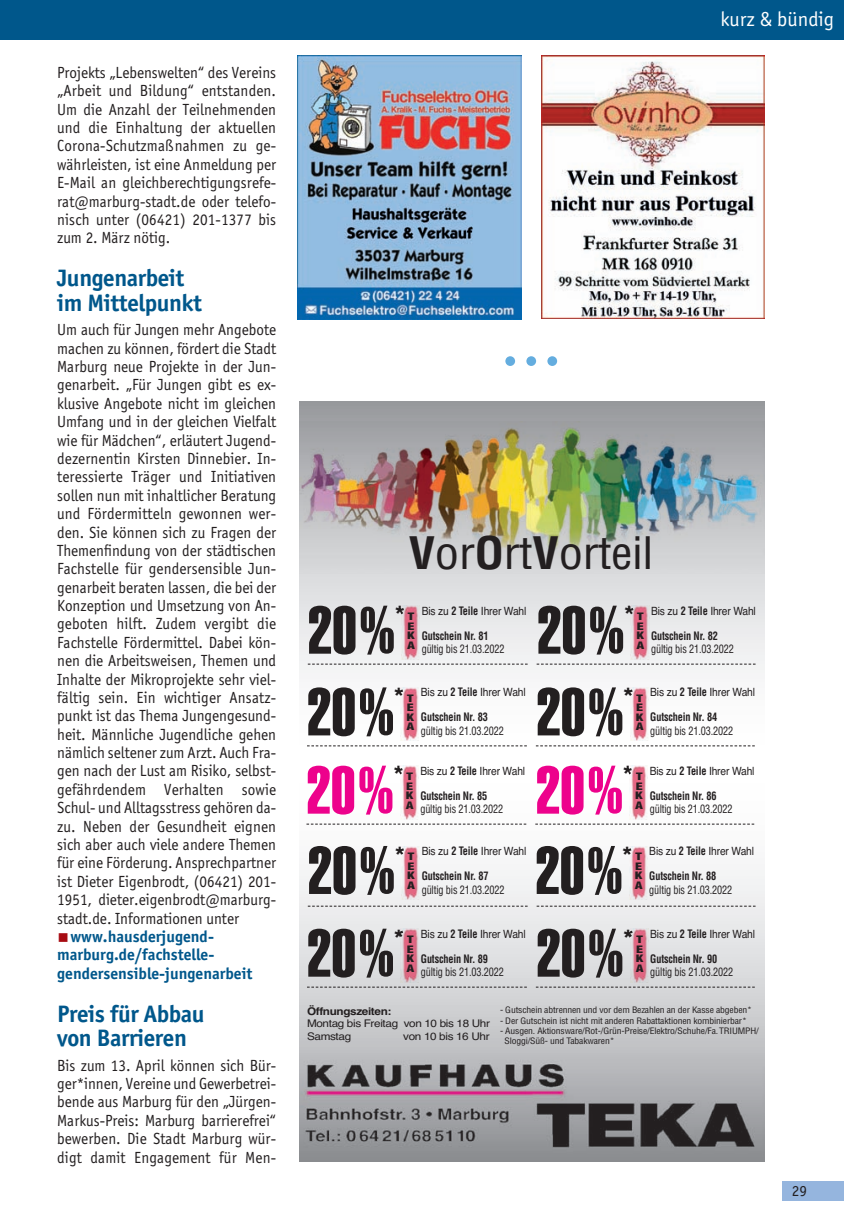
<style>
.page{position:relative;width:844px;height:1216px;background:#fff}
.page>*{position:absolute;margin:0;border:0;box-sizing:border-box;transform-origin:0 0}
.t1{font:66.15px "Helvetica Extra Compressed";color:#231f20}
.t2{font:66.15px "Helvetica Extra Compressed";color:#ed028c}
.t3{font:condensed 43.57px "Helvetica";letter-spacing:-.01em;color:#231f20;scale:1.11 1}
.t4{font:25.72px "Helvetica Extra Compressed";color:#231f20}
.t5{font:700 24.5px "Officina Sans";letter-spacing:-.015em;color:#00578b}
.t6{font:21px "Officina Sans";color:#fff}
.t7{font:16.62px/18.4px "Officina Sans";color:#231f20;text-align:justify;scale:.94 1}
.t8{font:700 16.62px "Officina Sans";color:#00578b}
.t9{font:15.75px "Officina Sans";color:#231f20}
.t10{font:700 condensed 11.38px/25px "Helvetica";letter-spacing:-.015em;color:#231f20;scale:.9 1}
.t11{font:condensed 11.38px "Helvetica";letter-spacing:-.015em;color:#231f20;scale:.9 1}
.t12{font:10.5px/12.8px "Helvetica";letter-spacing:-.03em;color:#231f20;scale:1.11 1}
.t13{font:900 condensed 9.97px/9.5px "Helvetica";color:#231f20;text-align:justify;scale:1.43 1}
.t14{font:condensed 8.58px/10.5px "Helvetica";letter-spacing:-.015em;color:#231f20;scale:1.11 1}
.s1{font-family:"Ping Fang HK";font-weight:600;font-size:12.25px;color:#a70b12}
.s2{font-weight:700}
.s3{font-weight:400;font-stretch:normal}
</style>
<div class="page">
<div style="left:781px;top:1181px;width:62px;height:19px;background:#95b5de"></div>
<div style="left:0;top:0;width:843px;height:40px;background:#00578b"></div>
<svg style="left:299px;top:402px;width:465px;height:759px"></svg>
<img style="left:764px;top:1062px;width:1px;height:93px">
<img style="left:299px;top:1053px;width:465px;height:103px">
<img style="left:401px;top:606px;width:18px;height:53px">
<svg style="left:401px;top:606px;width:3px;height:8px"></svg>
<img style="left:630px;top:606px;width:19px;height:53px">
<svg style="left:630px;top:606px;width:3px;height:8px"></svg>
<svg style="left:308px;top:663px;width:219px;height:1px"></svg>
<svg style="left:536px;top:663px;width:219px;height:1px"></svg>
<img style="left:400px;top:687px;width:19px;height:53px">
<svg style="left:400px;top:688px;width:3px;height:7px"></svg>
<img style="left:630px;top:687px;width:18px;height:53px">
<svg style="left:630px;top:688px;width:2px;height:7px"></svg>
<svg style="left:307px;top:745px;width:219px;height:1px"></svg>
<svg style="left:535px;top:745px;width:219px;height:1px"></svg>
<img style="left:400px;top:765px;width:18px;height:54px">
<svg style="left:400px;top:766px;width:2px;height:8px"></svg>
<img style="left:629px;top:765px;width:18px;height:54px">
<svg style="left:629px;top:766px;width:2px;height:8px"></svg>
<svg style="left:306px;top:823px;width:220px;height:1px"></svg>
<svg style="left:535px;top:823px;width:219px;height:1px"></svg>
<img style="left:401px;top:846px;width:18px;height:53px">
<svg style="left:401px;top:846px;width:3px;height:8px"></svg>
<img style="left:629px;top:846px;width:18px;height:53px">
<svg style="left:629px;top:846px;width:2px;height:8px"></svg>
<svg style="left:308px;top:905px;width:219px;height:1px"></svg>
<svg style="left:536px;top:905px;width:219px;height:1px"></svg>
<img style="left:400px;top:928px;width:19px;height:54px">
<svg style="left:400px;top:929px;width:3px;height:8px"></svg>
<img style="left:630px;top:928px;width:18px;height:54px">
<svg style="left:630px;top:929px;width:2px;height:8px"></svg>
<svg style="left:307px;top:986px;width:219px;height:1px"></svg>
<svg style="left:535px;top:986px;width:219px;height:1px"></svg>
<img style="left:299px;top:421px;width:465px;height:152px">
<img style="left:298px;top:56px;width:223px;height:263px">
<img style="left:541px;top:56px;width:223px;height:262px">
<div style="left:526px;top:356px;width:10px;height:10px;background:#64addf;border-radius:50%"></div>
<div style="left:547px;top:356px;width:10px;height:10px;background:#64addf;border-radius:50%"></div>
<div style="left:505px;top:356px;width:10px;height:10px;background:#64addf;border-radius:50%"></div>
<p class="t7" style="left:57px;top:64px;width:234px">Projekts „Lebenswelten“ des Vereins „Arbeit und Bildung“ entstanden.<br>Um die Anzahl der Teilnehmenden und die Einhaltung der aktuellen Corona-Schutzmaßnahmen zu ge&shy;währleisten, ist eine Anmeldung per E-Mail an gleichberechtigungsrefe&shy;rat@marburg-stadt.de oder telefo&shy;nisch unter (06421) 201-1377 bis zum 2. März nötig.</p>
<p class="t5" style="left:57px;top:268px;width:129px">Jungenarbeit</p>
<p class="t5" style="left:57px;top:293px;width:146px">im Mittelpunkt</p>
<p class="t7" style="left:57px;top:322px;width:234px">Um auch für Jungen mehr Angebote machen zu können, fördert die Stadt Marburg neue Projekte in der Jun&shy;genarbeit. „Für Jungen gibt es ex&shy;klusive Angebote nicht im gleichen Umfang und in der gleichen Vielfalt wie für Mädchen“, erläutert Jugend&shy;dezernentin Kirsten Dinnebier. In&shy;teressierte Träger und Initiativen sollen nun mit inhaltlicher Beratung und Fördermitteln gewonnen wer&shy;den. Sie können sich zu Fragen der Themenfindung von der städtischen Fachstelle für gendersensible Jun&shy;genarbeit beraten lassen, die bei der Konzeption und Umsetzung von An&shy;geboten hilft. Zudem vergibt die Fachstelle Fördermittel. Dabei kön&shy;nen die Arbeitsweisen, Themen und Inhalte der Mikroprojekte sehr viel&shy;fältig sein. Ein wichtiger Ansatz&shy;punkt ist das Thema Jungengesund&shy;heit. Männliche Jugendliche gehen nämlich seltener zum Arzt. Auch Fra&shy;gen nach der Lust am Risiko, selbst&shy;gefährdendem Verhalten sowie Schul- und Alltagsstress gehören da&shy;zu. Neben der Gesundheit eignen sich aber auch viele andere Themen für eine Förderung. Ansprechpartner ist Dieter Eigenbrodt, (06421) 201- 1951, dieter.eigenbrodt@marburg&shy;stadt.de. Informationen unter</p>
<p class="t8" style="left:57px;top:929px;width:158px"><span class="s1">■</span>www.hausderjugend-</p>
<p class="t8" style="left:57px;top:948px;width:159px">marburg.de/fachstelle-</p>
<p class="t8" style="left:57px;top:966px;width:197px">gendersensible-jungenarbeit</p>
<p class="t5" style="left:57px;top:1003px;width:149px">Preis für Abbau</p>
<p class="t5" style="left:57px;top:1028px;width:131px">von Barrieren</p>
<p class="t7" style="left:57px;top:1057px;width:234px">Bis zum 13. April können sich Bür&shy;ger*innen, Vereine und Gewerbetrei&shy;bende aus Marburg für den „Jürgen-Markus-Preis: Marburg barrierefrei“ bewerben. Die Stadt Marburg wür&shy;digt damit Engagement für Men-</p>
<p class="t6" style="left:720px;top:11px;width:115px">kurz &amp; bündig</p>
<p class="t3" style="left:408px;top:536px;width:222px"><span class="s2">V</span>or<span class="s2">O</span>rt<span class="s2">V</span>orteil</p>
<p class="t1" style="left:308px;top:606px;width:89px">20 %</p>
<p class="t4" style="left:395px;top:606px;width:11px">*</p>
<p class="t10" style="left:421px;top:599px;width:118px"><span class="s3">Bis zu</span> 2 Teile <span class="s3">Ihrer Wahl<br></span>Gutschein Nr. 81</p>
<p class="t13" style="left:407px;top:612px;width:7px">T E K A</p>
<p class="t1" style="left:537px;top:606px;width:89px">20 %</p>
<p class="t4" style="left:624px;top:606px;width:11px">*</p>
<p class="t10" style="left:651px;top:599px;width:118px"><span class="s3">Bis zu</span> 2 Teile <span class="s3">Ihrer Wahl<br></span>Gutschein Nr. 82</p>
<p class="t13" style="left:636px;top:612px;width:7px">T E K A</p>
<p class="t11" style="left:421px;top:644px;width:94px">gültig bis 21.03.2022</p>
<p class="t11" style="left:651px;top:644px;width:94px">gültig bis 21.03.2022</p>
<p class="t1" style="left:307px;top:688px;width:89px">20 %</p>
<p class="t4" style="left:394px;top:688px;width:11px">*</p>
<p class="t10" style="left:421px;top:680px;width:118px"><span class="s3">Bis zu</span> 2 Teile <span class="s3">Ihrer Wahl<br></span>Gutschein Nr. 83</p>
<p class="t13" style="left:406px;top:694px;width:7px">T E K A</p>
<p class="t1" style="left:536px;top:688px;width:89px">20 %</p>
<p class="t4" style="left:623px;top:688px;width:11px">*</p>
<p class="t10" style="left:650px;top:680px;width:118px"><span class="s3">Bis zu</span> 2 Teile <span class="s3">Ihrer Wahl<br></span>Gutschein Nr. 84</p>
<p class="t13" style="left:635px;top:694px;width:7px">T E K A</p>
<p class="t11" style="left:421px;top:726px;width:94px">gültig bis 21.03.2022</p>
<p class="t11" style="left:650px;top:726px;width:94px">gültig bis 21.03.2022</p>
<p class="t2" style="left:306px;top:766px;width:89px">20 %</p>
<p class="t4" style="left:393px;top:766px;width:11px">*</p>
<p class="t10" style="left:420px;top:759px;width:118px"><span class="s3">Bis zu</span> 2 Teile <span class="s3">Ihrer Wahl<br></span>Gutschein Nr. 85</p>
<p class="t13" style="left:406px;top:772px;width:7px">T E K A</p>
<p class="t2" style="left:535px;top:766px;width:89px">20 %</p>
<p class="t4" style="left:623px;top:766px;width:11px">*</p>
<p class="t10" style="left:649px;top:759px;width:118px"><span class="s3">Bis zu</span> 2 Teile <span class="s3">Ihrer Wahl<br></span>Gutschein Nr. 86</p>
<p class="t13" style="left:635px;top:772px;width:7px">T E K A</p>
<p class="t11" style="left:420px;top:804px;width:94px">gültig bis 21.03.2022</p>
<p class="t11" style="left:649px;top:804px;width:94px">gültig bis 21.03.2022</p>
<p class="t1" style="left:308px;top:846px;width:89px">20 %</p>
<p class="t4" style="left:395px;top:846px;width:11px">*</p>
<p class="t10" style="left:421px;top:839px;width:118px"><span class="s3">Bis zu</span> 2 Teile <span class="s3">Ihrer Wahl<br></span>Gutschein Nr. 87</p>
<p class="t13" style="left:407px;top:852px;width:7px">T E K A</p>
<p class="t1" style="left:535px;top:846px;width:89px">20 %</p>
<p class="t4" style="left:622px;top:846px;width:11px">*</p>
<p class="t10" style="left:649px;top:839px;width:118px"><span class="s3">Bis zu</span> 2 Teile <span class="s3">Ihrer Wahl<br></span>Gutschein Nr. 88</p>
<p class="t13" style="left:634px;top:852px;width:7px">T E K A</p>
<p class="t11" style="left:421px;top:885px;width:94px">gültig bis 21.03.2022</p>
<p class="t11" style="left:649px;top:885px;width:94px">gültig bis 21.03.2022</p>
<p class="t1" style="left:307px;top:929px;width:89px">20 %</p>
<p class="t4" style="left:394px;top:929px;width:11px">*</p>
<p class="t10" style="left:421px;top:921px;width:118px"><span class="s3">Bis zu</span> 2 Teile <span class="s3">Ihrer Wahl<br></span>Gutschein Nr. 89</p>
<p class="t13" style="left:406px;top:935px;width:7px">T E K A</p>
<p class="t1" style="left:536px;top:929px;width:89px">20 %</p>
<p class="t4" style="left:623px;top:929px;width:11px">*</p>
<p class="t10" style="left:650px;top:921px;width:118px"><span class="s3">Bis zu</span> 2 Teile <span class="s3">Ihrer Wahl<br></span>Gutschein Nr. 90</p>
<p class="t13" style="left:635px;top:935px;width:7px">T E K A</p>
<p class="t14" style="left:500px;top:1005px;width:228px">- Gutschein abtrennen und vor dem Bezahlen an der Kasse abgeben*</p>
<p class="t14" style="left:500px;top:1015px;width:224px">- Der Gutschein ist nicht mit anderen Rabattaktionen kombinierbar*</p>
<p class="t14" style="left:504px;top:1026px;width:230px;text-indent:-5px">- Ausgen. Aktionsware/Rot-/Grün-Preise/Elektro/Schuhe/Fa. TRIUMPH/<br>Sloggi/Süß- und Tabakwaren*</p>
<p class="t11" style="left:421px;top:967px;width:94px">gültig bis 21.03.2022</p>
<p class="t11" style="left:650px;top:967px;width:94px">gültig bis 21.03.2022</p>
<p class="t12" style="left:307px;top:1005px;width:166px"><span class="s2">Öffnungszeiten:<br></span>Montag bis Freitag von 10 bis 18 Uhr<br>Samstag</p>
<p class="t12" style="left:403px;top:1030px;width:79px">von 10 bis 16 Uhr</p>
<p class="t9" style="left:791px;top:1184px;width:17px">29</p>
<p class="t9" style="left:794px;top:1184px;width:17px">29</p>
</div>
